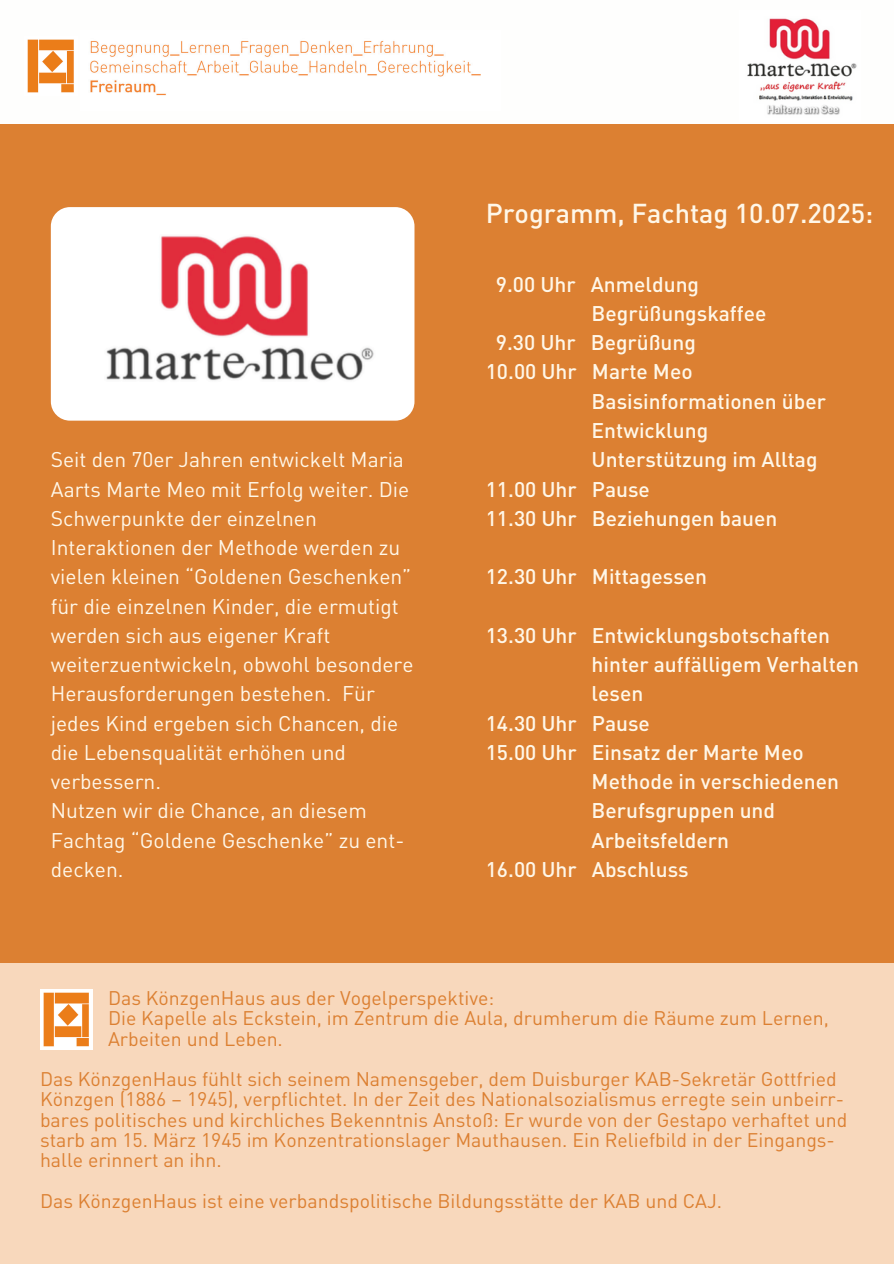
<style>
.page{position:relative;width:894px;height:1264px;background:#fff}
.page>*{position:absolute;margin:0;border:0;box-sizing:border-box;transform-origin:0 0}
.t1{font:500 27px "DIN Pro";color:#fff7e8}
.t2{font:21px/29.2px "DIN Pro";color:#fff7e8}
.t3{font:500 21px "DIN Pro";color:#fff7e8}
.t4{font:19.5px/20.2px "DIN Pro";color:#dc8032}
</style>
<div class="page">
<div style="left:0;top:0;width:893px;height:1263px;background:#dc8032"></div>
<div style="left:0;top:0;width:893px;height:123px;background:#fefefd"></div>
<div style="left:0;top:962px;width:893px;height:301px;background:#f8d8bc"></div>
<img style="left:90px;top:41px;width:391px;height:55px">
<img style="left:27px;top:39px;width:47px;height:54px">
<img style="left:747px;top:18px;width:110px;height:97px">
<img style="left:40px;top:989px;width:53px;height:60px">
<img style="left:51px;top:207px;width:363px;height:213px;border-radius:19px">
<p class="t2" style="left:51px;top:447px;width:364px">Seit den 70er Jahren entwickelt Maria Aarts Marte Meo mit Erfolg weiter. Die Schwerpunkte der einzelnen Interaktionen der Methode werden zu vielen kleinen “Goldenen Geschenken” für die einzelnen Kinder, die ermutigt werden sich aus eigener Kraft weiterzuentwickeln, obwohl besondere Herausforderungen bestehen. Für jedes Kind ergeben sich Chancen, die die Lebensqualität erhöhen und verbessern.</p>
<p class="t2" style="left:51px;top:798px;width:355px">Nutzen wir die Chance, an diesem<br>Fachtag “Goldene Geschenke” zu ent-</p>
<p class="t2" style="left:51px;top:856px;width:74px">decken.</p>
<h2 class="t1" style="left:485px;top:202px;width:389px">Programm, Fachtag 10.07.2025:</h2>
<p class="t3" style="left:495px;top:275px;width:205px">9.00 Uhr Anmeldung</p>
<p class="t3" style="left:591px;top:305px;width:176px">Begrüßungskaffee</p>
<p class="t3" style="left:495px;top:334px;width:202px">9.30 Uhr Begrüßung</p>
<p class="t3" style="left:485px;top:363px;width:208px">10.00 Uhr Marte Meo</p>
<p class="t3" style="left:591px;top:392px;width:236px">Basisinformationen über</p>
<p class="t3" style="left:591px;top:422px;width:118px">Entwicklung</p>
<p class="t3" style="left:591px;top:451px;width:227px">Unterstützung im Alltag</p>
<p class="t3" style="left:485px;top:480px;width:166px">11.00 Uhr Pause</p>
<p class="t3" style="left:485px;top:509px;width:293px">11.30 Uhr Beziehungen bauen</p>
<p class="t3" style="left:485px;top:568px;width:223px">12.30 Uhr Mittagessen</p>
<p class="t3" style="left:485px;top:626px;width:346px">13.30 Uhr Entwicklungsbotschaften</p>
<p class="t3" style="left:591px;top:656px;width:269px">hinter auffälligem Verhalten</p>
<p class="t3" style="left:591px;top:685px;width:53px">lesen</p>
<p class="t3" style="left:485px;top:714px;width:166px">14.30 Uhr Pause</p>
<p class="t3" style="left:485px;top:743px;width:319px">15.00 Uhr Einsatz der Marte Meo</p>
<p class="t3" style="left:591px;top:773px;width:249px">Methode in verschiedenen</p>
<p class="t3" style="left:591px;top:802px;width:185px">Berufsgruppen und</p>
<p class="t3" style="left:591px;top:831px;width:139px">Arbeitsfeldern</p>
<p class="t3" style="left:485px;top:860px;width:204px">16.00 Uhr Abschluss</p>
<p class="t4" style="left:108px;top:989px;width:387px">Das KönzgenHaus aus der Vogelperspektive:</p>
<p class="t4" style="left:108px;top:1009px;width:722px">Die Kapelle als Eckstein, im Zentrum die Aula, drumherum die Räume zum Lernen,</p>
<p class="t4" style="left:108px;top:1030px;width:176px">Arbeiten und Leben.</p>
<p class="t4" style="left:40px;top:1070px;width:808px">Das KönzgenHaus fühlt sich seinem Namensgeber, dem Duisburger KAB-Sekretär Gottfried Könzgen (1886 – 1945), verpflichtet. In der Zeit des Nationalsozialismus erregte sein unbeirr&shy;bares politisches und kirchliches Bekenntnis Anstoß: Er wurde von der Gestapo verhaftet und starb am 15. März 1945 im Konzentrationslager Mauthausen. Ein Reliefbild in der Eingangs&shy;halle erinnert an ihn.</p>
<h1 class="t4" style="left:40px;top:1192px;width:683px">Das KönzgenHaus ist eine verbandspolitische Bildungsstätte der KAB und CAJ.</h1>
</div>
